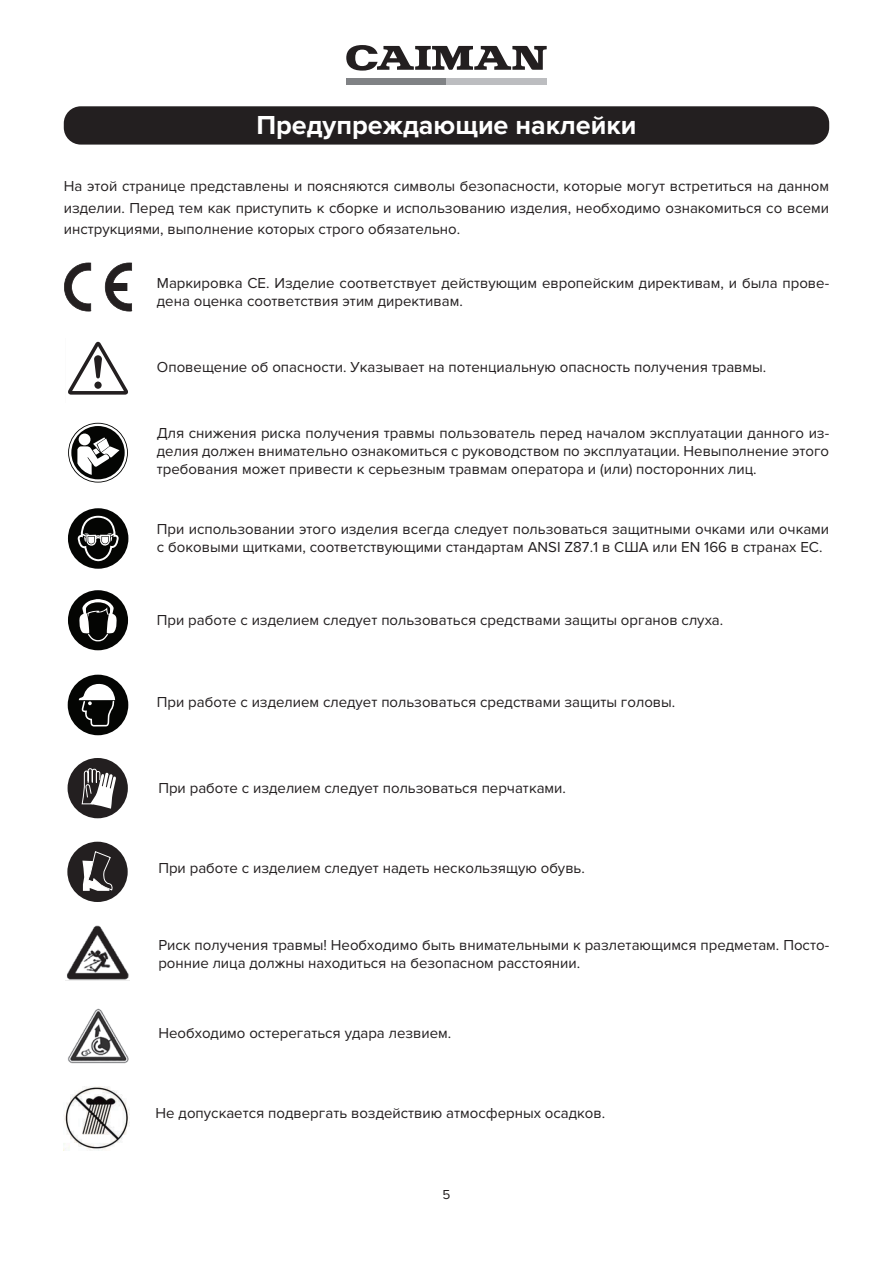
<style>
.page{position:relative;width:893px;height:1263px;background:#fff}
.page>*{position:absolute;margin:0;border:0;box-sizing:border-box;transform-origin:0 0}
.t1{font:700 27px "Proxima Nova";color:#fff}
.t2{font:15px/18px "Proxima Nova";color:#231f20}
.t3{font:13.5px "Proxima Nova";color:#231f20}
</style>
<div class="page">
<svg style="left:346px;top:45px;width:201px;height:26px"></svg>
<div style="left:347px;top:78px;width:100px;height:7px;background:#808285"></div>
<div style="left:447px;top:78px;width:100px;height:7px;background:#bcbdc0"></div>
<div style="left:64px;top:106px;width:765px;height:39px;background:#231f20;border-radius:17px"></div>
<svg style="left:68px;top:341px;width:60px;height:54px"></svg>
<svg style="left:64px;top:263px;width:27px;height:48px"></svg>
<svg style="left:105px;top:263px;width:27px;height:48px"></svg>
<svg style="left:68px;top:423px;width:60px;height:60px"></svg>
<div style="left:68px;top:590px;width:60px;height:60px;background:#040503;border-radius:50%"></div>
<svg style="left:79px;top:599px;width:38px;height:42px"></svg>
<div style="left:68px;top:508px;width:60px;height:61px;background:#040503;border-radius:50%"></div>
<svg style="left:78px;top:516px;width:41px;height:45px"></svg>
<div style="left:68px;top:675px;width:60px;height:60px;background:#040503;border-radius:50%"></div>
<svg style="left:78px;top:683px;width:37px;height:43px"></svg>
<div style="left:67px;top:842px;width:61px;height:60px;background:#231f20;border-radius:50%"></div>
<svg style="left:82px;top:851px;width:30px;height:40px"></svg>
<div style="left:68px;top:758px;width:60px;height:60px;background:#231f20;border-radius:50%"></div>
<svg style="left:82px;top:769px;width:34px;height:40px"></svg>
<img style="left:67px;top:926px;width:62px;height:54px">
<img style="left:68px;top:1008px;width:61px;height:56px">
<img style="left:64px;top:1087px;width:66px;height:63px">
<h1 class="t1" style="left:256px;top:109px;width:382px">Предупреждающие наклейки</h1>
<p class="t2" style="left:64px;top:176px;width:767px;line-height:21.3px;text-align:justify">На этой странице представлены и поясняются символы безопасности, которые могут встретиться на данном изделии. Перед тем как приступить к сборке и использованию изделия, необходимо ознакомиться со всеми инструкциями, выполнение которых строго обязательно.</p>
<p class="t2" style="left:157px;top:274px;width:674px">Маркировка CE. Изделие соответствует действующим европейским директивам, и была прове&shy;дена оценка соответствия этим директивам.</p>
<p class="t2" style="left:157px;top:358px;width:611px">Оповещение об опасности. Указывает на потенциальную опасность получения травмы.</p>
<p class="t2" style="left:157px;top:425px;width:674px;text-align:justify">Для снижения риска получения травмы пользователь перед началом эксплуатации данного из&shy;делия должен внимательно ознакомиться с руководством по эксплуатации. Невыполнение этого требования может привести к серьезным травмам оператора и (или) посторонних лиц.</p>
<p class="t2" style="left:157px;top:520px;width:674px">При использовании этого изделия всегда следует пользоваться защитными очками или очками с боковыми щитками, соответствующими стандартам ANSI Z87.1 в США или EN 166 в странах ЕС.</p>
<p class="t2" style="left:157px;top:611px;width:568px">При работе с изделием следует пользоваться средствами защиты органов слуха.</p>
<p class="t2" style="left:157px;top:693px;width:520px">При работе с изделием следует пользоваться средствами защиты головы.</p>
<p class="t2" style="left:158px;top:779px;width:409px">При работе с изделием следует пользоваться перчатками.</p>
<p class="t2" style="left:158px;top:859px;width:428px">При работе с изделием следует надеть нескользящую обувь.</p>
<p class="t2" style="left:158px;top:936px;width:672px">Риск получения травмы! Необходимо быть внимательными к разлетающимся предметам. Посто&shy;ронние лица должны находиться на безопасном расстоянии.</p>
<p class="t2" style="left:158px;top:1024px;width:294px">Необходимо остерегаться удара лезвием.</p>
<p class="t2" style="left:156px;top:1104px;width:451px">Не допускается подвергать воздействию атмосферных осадков.</p>
<p class="t3" style="left:442px;top:1186px;width:9px">5</p>
</div>
